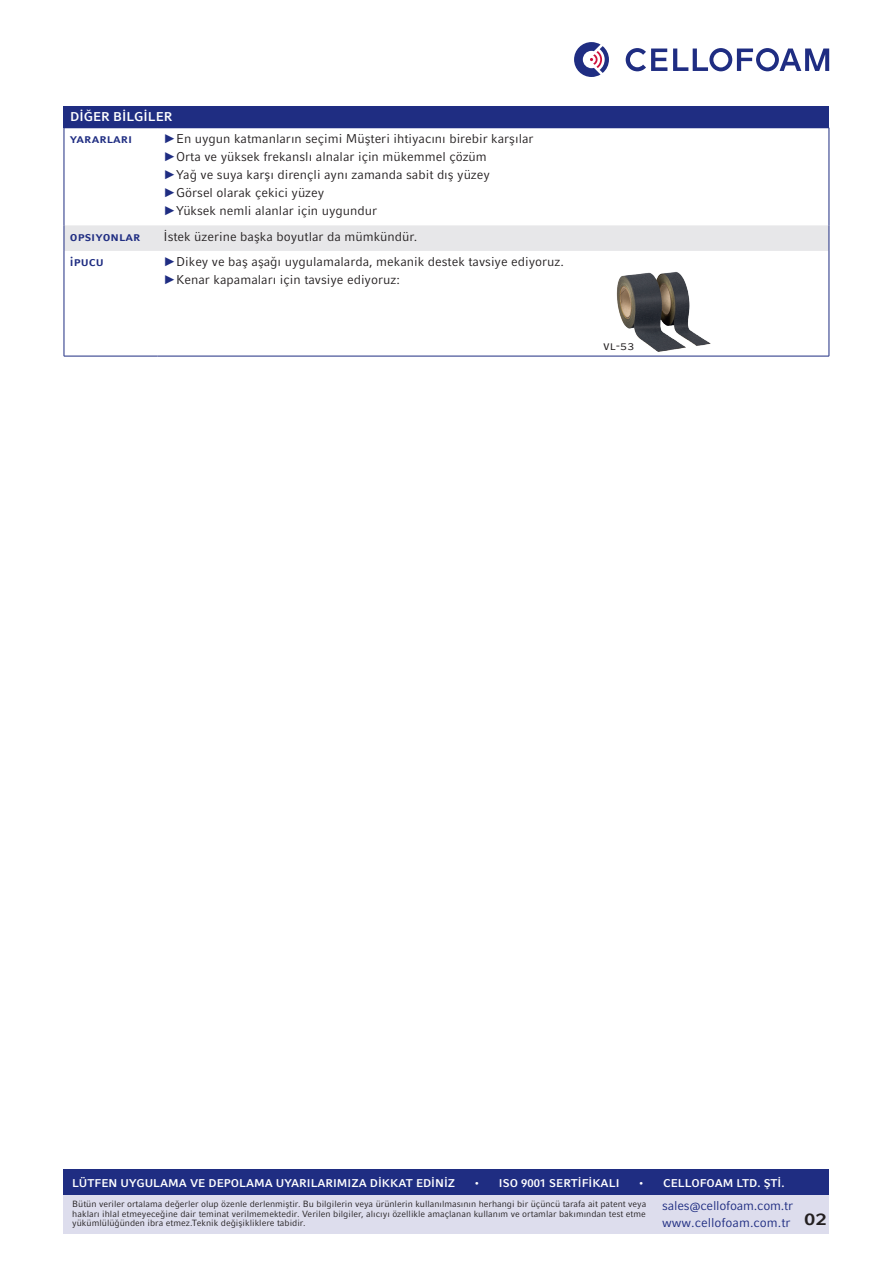
<style>
.page{position:relative;width:893px;height:1263px;background:#fff}
.page>*{position:absolute;margin:0;border:0;box-sizing:border-box;transform-origin:0 0}
.t1{font:700 21px "Compatil Fact LT Pro";color:#231f20}
.Aufzählungen{font:12.75px/18px "Compatil Fact LT Pro";color:#231f20}
.t2{font:12.75px/16.5px "Compatil Fact LT Pro";letter-spacing:-.015em;color:#1f2d82}
.Aufzählungen-2{font:700 12.75px "Compatil Fact LT Pro";color:#1f2d82}
.Überschrift{font:700 12.75px "Compatil Fact LT Pro";color:#fff}
.t3{font:700 11.25px "Compatil Fact LT Pro";color:#fff}
.t4{font:9px/9.8px "Compatil Fact LT Pro";color:#231f20;text-align:justify}
.s1{font-family:"Arial";font-weight:700;color:#1f2d82}
</style>
<div class="page">
<svg style="left:574px;top:42px;width:35px;height:35px"></svg>
<svg style="left:626px;top:48px;width:41px;height:23px"></svg>
<svg style="left:673px;top:48px;width:156px;height:23px"></svg>
<div style="left:64px;top:1171px;width:765px;height:62px;background:#dddded"></div>
<div style="left:64px;top:1169px;width:765px;height:26px;background:#1f2d82"></div>
<hr style="left:64px;top:128px;width:1px;height:97px;background:#1f2d82">
<hr style="left:829px;top:128px;width:1px;height:97px;background:#1f2d82">
<div style="left:64px;top:225px;width:766px;height:26px;background:#e7e7e9"></div>
<hr style="left:64px;top:251px;width:1px;height:105px;background:#1f2d82">
<hr style="left:64px;top:356px;width:94px;height:1px;background:#1f2d82">
<hr style="left:829px;top:251px;width:1px;height:105px;background:#1f2d82">
<hr style="left:158px;top:356px;width:671px;height:1px;background:#1f2d82">
<img style="left:616px;top:272px;width:95px;height:80px">
<div style="left:64px;top:106px;width:765px;height:22px;background:#1f2d82"></div>
<p class="Überschrift" style="left:70px;top:109px;width:104px">DİĞER BİLGİLER</p>
<p class="Aufzählungen-2" style="left:70px;top:131px;width:64px">yararları</p>
<p class="Aufzählungen" style="left:164px;top:130px;width:372px"><span class="s1">►</span>En uygun katmanların seçimi Müşteri ihtiyacını birebir karşılar <span class="s1">►</span>Orta ve yüksek frekanslı alnalar için mükemmel çözüm<br><span class="s1">►</span>Yağ ve suya karşı dirençli aynı zamanda sabit dış yüzey <span class="s1">►</span>Görsel olarak çekici yüzey<br><span class="s1">►</span>Yüksek nemli alanlar için uygundur</p>
<p class="Aufzählungen-2" style="left:70px;top:229px;width:72px">opsiyonlar</p>
<p class="Aufzählungen" style="left:164px;top:227px;width:255px">İstek üzerine başka boyutlar da mümkündür.</p>
<p class="Aufzählungen-2" style="left:70px;top:254px;width:35px">ipucu</p>
<p class="Aufzählungen" style="left:164px;top:253px;width:402px"><span class="s1">►</span>Dikey ve baş aşağı uygulamalarda, mekanik destek tavsiye ediyoruz. <span class="s1">►</span>Kenar kapamaları için tavsiye ediyoruz:</p>
<p class="Aufzählungen" style="left:603px;top:336px;width:33px">vl-53</p>
<p class="t3" style="left:72px;top:1176px;width:384px">LÜTFEN UYGULAMA VE DEPOLAMA UYARILARIMIZA DİKKAT EDİNİZ</p>
<p class="t3" style="left:474px;top:1176px;width:147px">• ISO 9001 SERTİFİKALI</p>
<p class="t3" style="left:638px;top:1176px;width:148px">• CELLOFOAM LTD. ŞTİ.</p>
<p class="t2" style="left:662px;top:1198px;width:132px">sales@cellofoam.com.tr www.cellofoam.com.tr</p>
<p class="t4" style="left:72px;top:1199px;width:576px">Bütün veriler ortalama değerler olup özenle derlenmiştir. Bu bilgilerin veya ürünlerin kullanılmasının herhangi bir üçüncü tarafa ait patent veya hakları ihlal etmeyeceğine dair teminat verilmemektedir. Verilen bilgiler, alıcıyı özellikle amaçlanan kullanım ve ortamlar bakımından test etme yükümlülüğünden ibra etmez.Teknik değişikliklere tabidir.</p>
<h1 class="t1" style="left:804px;top:1205px;width:24px">02</h1>
</div>
